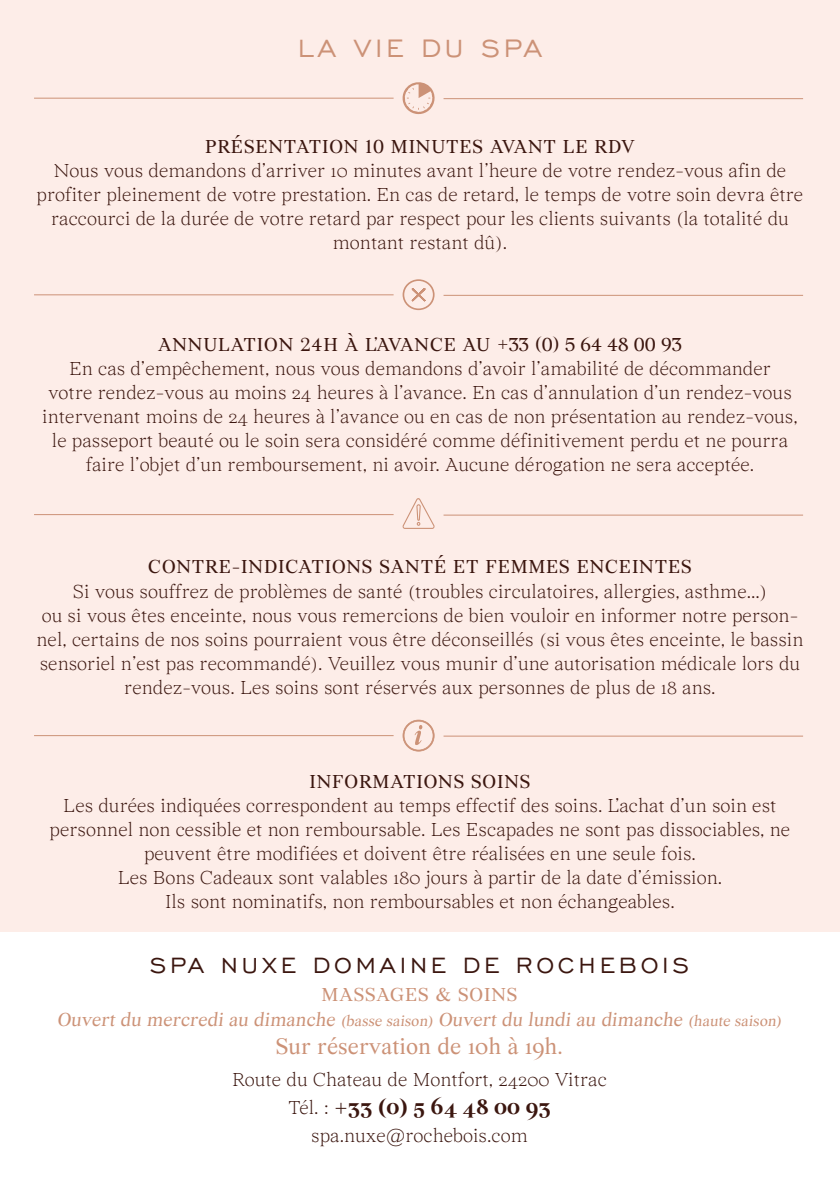
<style>
.page{position:relative;width:840px;height:1191px;background:#fff}
.page>*{position:absolute;margin:0;border:0;box-sizing:border-box;transform-origin:0 0}
.t1{font:32px "Engravers Gothic BT";letter-spacing:.115em;color:#cc9277}
.t2{font:28px "Engravers Gothic BT";letter-spacing:.135em;color:#3b160f}
.t3{font:24px "Wremena";color:#cc9277}
.t4{font:700 24px "Wremena";color:#3b160f}
.t5{font:300 20px/24px "Wremena";color:#3b160f;text-align:center}
.t6{font:20px "Wremena";letter-spacing:.04em;color:#3b160f}
.t7{font:20px/24px "Wremena";letter-spacing:.04em;color:#cc9277;text-align:center}
.s1{font-size:16px}
.s2{font-weight:300;font-size:20px}
</style>
<div class="page">
<div style="left:0;top:0;width:839px;height:1191px;background:#fdede8"></div>
<div style="left:0;top:933px;width:839px;height:258px;background:#fff"></div>
<svg style="left:402px;top:82px;width:33px;height:32px"></svg>
<hr style="left:34px;top:98px;width:359px;height:1px;background:#cc9277">
<hr style="left:34px;top:294px;width:359px;height:1px;background:#cc9277">
<hr style="left:34px;top:514px;width:359px;height:1px;background:#cc9277">
<hr style="left:34px;top:735px;width:359px;height:1px;background:#cc9277">
<hr style="left:443px;top:98px;width:359px;height:1px;background:#cc9277">
<hr style="left:443px;top:295px;width:359px;height:1px;background:#cc9277">
<hr style="left:443px;top:514px;width:359px;height:1px;background:#cc9277">
<hr style="left:443px;top:735px;width:359px;height:1px;background:#cc9277">
<svg style="left:402px;top:279px;width:32px;height:31px"></svg>
<svg style="left:402px;top:498px;width:32px;height:31px"></svg>
<svg style="left:402px;top:719px;width:32px;height:32px"></svg>
<h1 class="t1" style="left:297px;top:31px;width:246px">LA VIE DU SPA</h1>
<p class="t6" style="left:205px;top:135px;width:431px">PRÉSENTATION 10 MINUTES AVANT LE RDV</p>
<p class="t5" style="left:37px;top:159px;width:767px">Nous vous demandons d’arriver 10 minutes avant l’heure de votre rendez-vous afin de profiter pleinement de votre prestation. En cas de retard, le temps de votre soin devra être raccourci de la durée de votre retard par respect pour les clients suivants (la totalité du montant restant dû).</p>
<p class="t6" style="left:158px;top:333px;width:525px">ANNULATION 24H À L’AVANCE AU +33 (0) 5 64 48 00 93</p>
<p class="t5" style="left:42px;top:357px;width:756px">En cas d’empêchement, nous vous demandons d’avoir l’amabilité de décommander<br>votre rendez-vous au moins 24 heures à l’avance. En cas d’annulation d’un rendez-vous intervenant moins de 24 heures à l’avance ou en cas de non présentation au rendez-vous, le passeport beauté ou le soin sera considéré comme définitivement perdu et ne pourra faire l’objet d’un remboursement, ni avoir. Aucune dérogation ne sera acceptée.</p>
<p class="t6" style="left:148px;top:555px;width:544px">CONTRE-INDICATIONS SANTÉ ET FEMMES ENCEINTES</p>
<p class="t5" style="left:36px;top:579px;width:768px">Si vous souffrez de problèmes de santé (troubles circulatoires, allergies, asthme...)<br>ou si vous êtes enceinte, nous vous remercions de bien vouloir en informer notre person&shy;nel, certains de nos soins pourraient vous être déconseillés (si vous êtes enceinte, le bassin sensoriel n’est pas recommandé). Veuillez vous munir d’une autorisation médicale lors du rendez-vous. Les soins sont réservés aux personnes de plus de 18 ans.</p>
<p class="t6" style="left:309px;top:769px;width:222px">INFORMATIONS SOINS</p>
<p class="t5" style="left:50px;top:793px;width:741px">Les durées indiquées correspondent au temps effectif des soins. L’achat d’un soin est personnel non cessible et non remboursable. Les Escapades ne sont pas dissociables, ne peuvent être modifiées et doivent être réalisées en une seule fois.<br>Les Bons Cadeaux sont valables 180 jours à partir de la date d’émission.<br>Ils sont nominatifs, non remboursables et non échangeables.</p>
<h2 class="t2" style="left:150px;top:950px;width:540px">SPA NUXE DOMAINE DE ROCHEBOIS</h2>
<p class="t7" style="left:57px;top:983px;width:725px">MASSAGES &amp; SOINS<br>Ouvert du mercredi au dimanche <span class="s1">(basse saison)</span> Ouvert du lundi au dimanche <span class="s1">(haute saison)</span></p>
<p class="t3" style="left:275px;top:1032px;width:289px">Sur réservation de 10h à 19h.</p>
<p class="t5" style="left:232px;top:1068px;width:376px">Route du Chateau de Montfort, 24200 Vitrac</p>
<p class="t4" style="left:288px;top:1092px;width:264px"><span class="s2">Tél. :</span> +33 (0) 5 64 48 00 93</p>
<p class="t5" style="left:311px;top:1124px;width:218px">spa.nuxe@rochebois.com</p>
</div>
